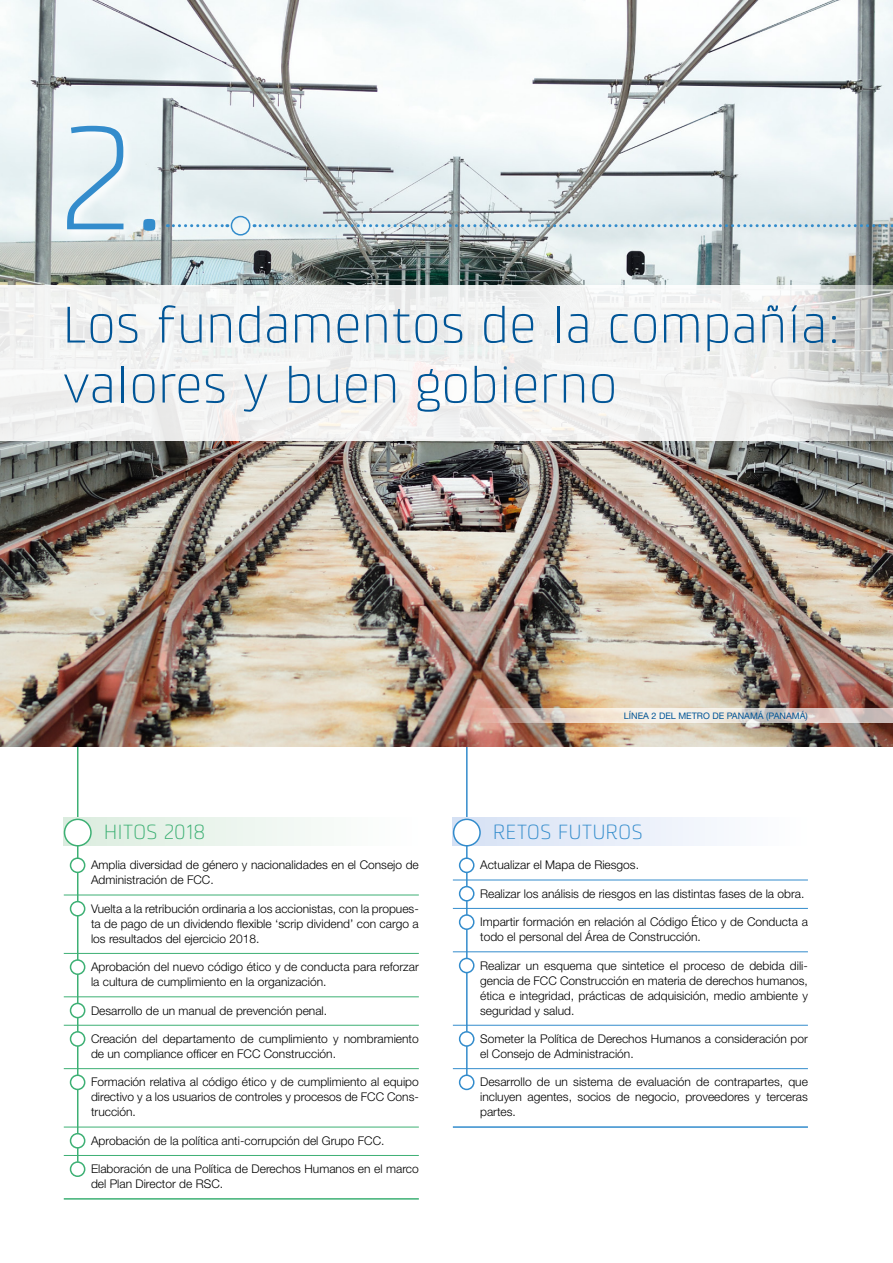
<style>
.page{position:relative;width:893px;height:1263px;background:#fff}
.page>*{position:absolute;margin:0;border:0;box-sizing:border-box;transform-origin:0 0}
.t1{font:300 150px "Klint LT Pro";color:#338ccc}
.t2{font:300 52.5px/60px "Klint LT Pro";color:#005597}
.t3{font:300 21px "Klint LT Pro";color:#338ccc}
.t4{font:300 21px "Klint LT Pro";color:#3db074}
.t5{font:300 12px/15px "Helvetica Neue LT";color:#000}
.t6{font:9px "Helvetica Neue LT";color:#005597}
</style>
<div class="page">
<hr style="left:466px;top:731px;width:2px;height:347px;background:#338ccc">
<hr style="left:77px;top:731px;width:1px;height:431px;background:#3db074">
<img style="left:0;top:0;width:893px;height:746px">
<svg style="left:469px;top:708px;width:424px;height:15px;background:#dfd0c8"></svg>
<div style="left:64px;top:818px;width:355px;height:27px;background:linear-gradient(to right,#d6eadb,#fff)"></div>
<hr style="left:64px;top:895px;width:355px;height:1px;background:#3db074">
<hr style="left:64px;top:953px;width:355px;height:1px;background:#3db074">
<hr style="left:64px;top:996px;width:355px;height:1px;background:#3db074">
<hr style="left:64px;top:1025px;width:355px;height:1px;background:#3db074">
<hr style="left:64px;top:1068px;width:355px;height:1px;background:#3db074">
<hr style="left:64px;top:1127px;width:355px;height:1px;background:#3db074">
<hr style="left:64px;top:1155px;width:355px;height:1px;background:#3db074">
<hr style="left:64px;top:1198px;width:355px;height:1px;background:#3db074">
<div style="left:71px;top:858px;width:14px;height:14px;background:#fff;border-radius:50%"></div>
<div style="left:70px;top:857px;width:15px;height:16px;border:2px solid #3db074;border-radius:50%"></div>
<div style="left:71px;top:902px;width:14px;height:14px;background:#fff;border-radius:50%"></div>
<div style="left:70px;top:901px;width:15px;height:15px;border:2px solid #3db074;border-radius:50%"></div>
<div style="left:71px;top:960px;width:14px;height:14px;background:#fff;border-radius:50%"></div>
<div style="left:70px;top:959px;width:15px;height:16px;border:2px solid #3db074;border-radius:50%"></div>
<div style="left:71px;top:1003px;width:14px;height:14px;background:#fff;border-radius:50%"></div>
<div style="left:70px;top:1003px;width:15px;height:15px;border:2px solid #3db074;border-radius:50%"></div>
<div style="left:71px;top:1032px;width:14px;height:14px;background:#fff;border-radius:50%"></div>
<div style="left:70px;top:1031px;width:15px;height:16px;border:2px solid #3db074;border-radius:50%"></div>
<div style="left:71px;top:1075px;width:14px;height:14px;background:#fff;border-radius:50%"></div>
<div style="left:70px;top:1074px;width:15px;height:16px;border:2px solid #3db074;border-radius:50%"></div>
<div style="left:71px;top:1134px;width:14px;height:14px;background:#fff;border-radius:50%"></div>
<div style="left:70px;top:1133px;width:15px;height:15px;border:2px solid #3db074;border-radius:50%"></div>
<div style="left:70px;top:1161px;width:15px;height:16px;border:2px solid #3db074;border-radius:50%"></div>
<div style="left:453px;top:818px;width:355px;height:27px;background:linear-gradient(to right,#d1def3,#fff)"></div>
<hr style="left:453px;top:880px;width:355px;height:1px;background:#338ccc">
<hr style="left:453px;top:908px;width:355px;height:1px;background:#338ccc">
<hr style="left:453px;top:951px;width:355px;height:1px;background:#338ccc">
<hr style="left:453px;top:1025px;width:355px;height:1px;background:#338ccc">
<hr style="left:453px;top:1068px;width:355px;height:1px;background:#338ccc">
<hr style="left:453px;top:1126px;width:355px;height:2px;background:#338ccc">
<div style="left:460px;top:858px;width:14px;height:14px;background:#fff;border-radius:50%"></div>
<div style="left:459px;top:857px;width:15px;height:16px;border:2px solid #338ccc;border-radius:50%"></div>
<div style="left:460px;top:887px;width:14px;height:14px;background:#fff;border-radius:50%"></div>
<div style="left:459px;top:886px;width:15px;height:15px;border:2px solid #338ccc;border-radius:50%"></div>
<div style="left:460px;top:915px;width:14px;height:14px;background:#fff;border-radius:50%"></div>
<div style="left:459px;top:914px;width:15px;height:16px;border:2px solid #338ccc;border-radius:50%"></div>
<div style="left:460px;top:958px;width:14px;height:14px;background:#fff;border-radius:50%"></div>
<div style="left:459px;top:958px;width:15px;height:15px;border:2px solid #338ccc;border-radius:50%"></div>
<div style="left:460px;top:1032px;width:14px;height:14px;background:#fff;border-radius:50%"></div>
<div style="left:459px;top:1031px;width:15px;height:16px;border:2px solid #338ccc;border-radius:50%"></div>
<div style="left:460px;top:1075px;width:14px;height:14px;background:#fff;border-radius:50%"></div>
<div style="left:459px;top:1074px;width:15px;height:16px;border:2px solid #338ccc;border-radius:50%"></div>
<div style="left:65px;top:819px;width:26px;height:27px;background:#fff;border-radius:50%"></div>
<div style="left:64px;top:818px;width:28px;height:28px;border:2px solid #3db074;border-radius:50%"></div>
<div style="left:454px;top:819px;width:26px;height:27px;background:#fff;border-radius:50%"></div>
<div style="left:453px;top:818px;width:28px;height:28px;border:2px solid #338ccc;border-radius:50%"></div>
<svg style="left:0;top:285px;width:893px;height:155px;fill:#f2f2f1"></svg>
<svg style="left:64px;top:123px;width:102px;height:119px;fill:#eaf4f5"></svg>
<svg style="left:254px;top:224px;width:639px;height:3px;background:#98bfd8"></svg>
<svg style="left:167px;top:224px;width:61px;height:3px"></svg>
<div style="left:231px;top:216px;width:19px;height:20px;border:2px solid #338ccc;border-radius:50%"></div>
<h1 class="t1" style="left:58px;top:93px;width:111px">2.</h1>
<h2 class="t2" style="left:62px;top:294px;width:779px">Los fundamentos de la compañía: valores y buen gobierno</h2>
<h3 class="t4" style="left:104px;top:820px;width:103px">HITOS 2018</h3>
<p class="t5" style="left:91px;top:857px;width:329px">Amplia diversidad de género y nacionalidades en el Consejo de<br>Administración de FCC.</p>
<p class="t5" style="left:91px;top:901px;width:329px;text-align:justify">Vuelta a la retribución ordinaria a los accionistas, con la propues&shy;ta de pago de un dividendo flexible ‘scrip dividend’ con cargo a los resultados del ejercicio 2018.</p>
<p class="t5" style="left:91px;top:959px;width:329px">Aprobación del nuevo código ético y de conducta para reforzar la cultura de cumplimiento en la organización.</p>
<p class="t5" style="left:91px;top:1002px;width:238px">Desarrollo de un manual de prevención penal.</p>
<p class="t5" style="left:91px;top:1031px;width:329px">Creación del departamento de cumplimiento y nombramiento de un compliance officer en FCC Construcción.</p>
<p class="t5" style="left:91px;top:1074px;width:329px;text-align:justify">Formación relativa al código ético y de cumplimiento al equipo directivo y a los usuarios de controles y procesos de FCC Cons&shy;trucción.</p>
<p class="t5" style="left:91px;top:1133px;width:295px">Aprobación de la política anti-corrupción del Grupo FCC.</p>
<p class="t5" style="left:91px;top:1161px;width:329px">Elaboración de una Política de Derechos Humanos en el marco del Plan Director de RSC.</p>
<p class="t6" style="left:624px;top:710px;width:186px">LÍNEA 2 DEL METRO DE PANAMÁ (PANAMÁ)</p>
<h3 class="t3" style="left:493px;top:820px;width:152px">RETOS FUTUROS</h3>
<p class="t5" style="left:480px;top:857px;width:160px">Actualizar el Mapa de Riesgos.</p>
<p class="t5" style="left:480px;top:886px;width:326px">Realizar los análisis de riesgos en las distintas fases de la obra.</p>
<p class="t5" style="left:480px;top:914px;width:329px">Impartir formación en relación al Código Ético y de Conducta a todo el personal del Área de Construcción.</p>
<p class="t5" style="left:480px;top:957px;width:329px;text-align:justify">Realizar un esquema que sintetice el proceso de debida dili&shy;gencia de FCC Construcción en materia de derechos humanos, ética e integridad, prácticas de adquisición, medio ambiente y seguridad y salud.</p>
<p class="t5" style="left:480px;top:1031px;width:329px">Someter la Política de Derechos Humanos a consideración por el Consejo de Administración.</p>
<p class="t5" style="left:480px;top:1074px;width:329px;text-align:justify">Desarrollo de un sistema de evaluación de contrapartes, que incluyen agentes, socios de negocio, proveedores y terceras partes.</p>
</div>
